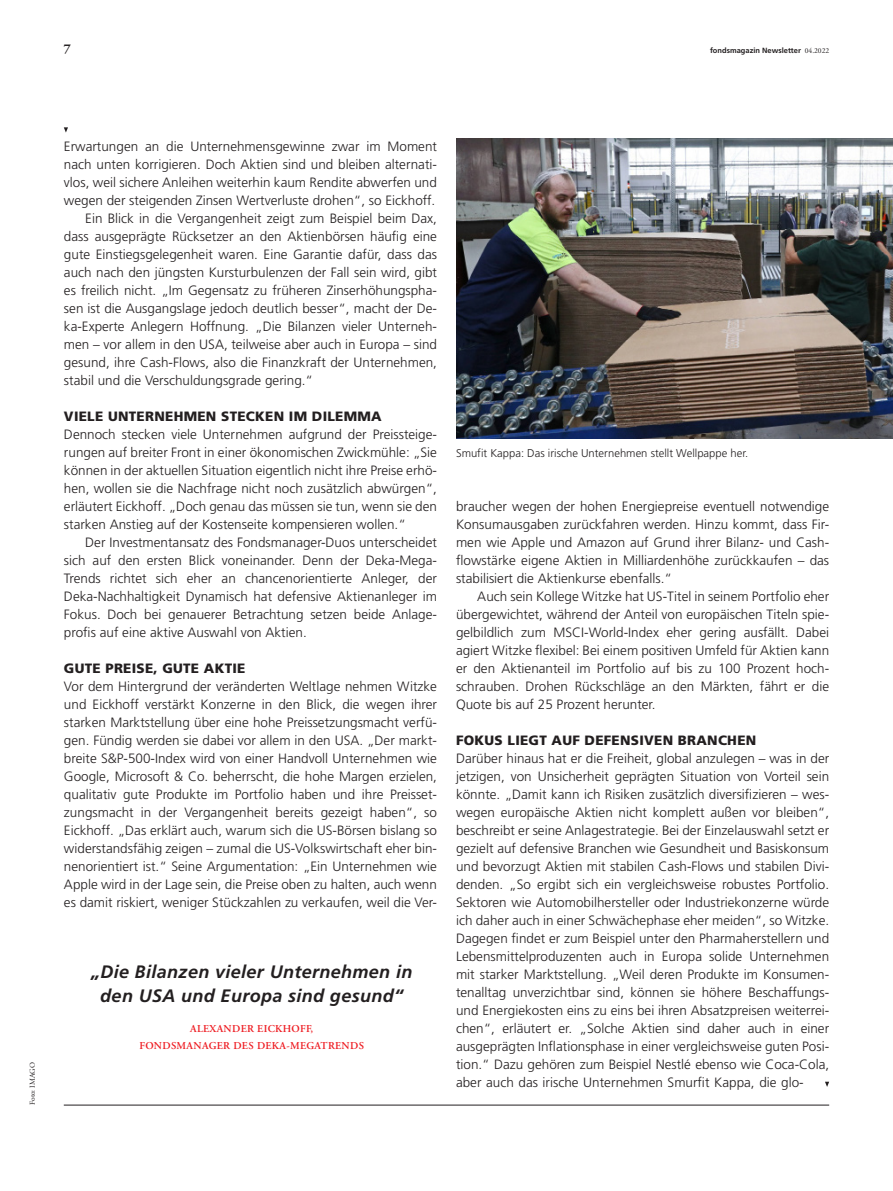
<style>
.page{position:relative;width:893px;height:1191px;background:#fff}
.page>*{position:absolute;margin:0;border:0;box-sizing:border-box;transform-origin:0 0}
.R-Geldwert_Zitat{font:italic 700 18px/24px "Deka Frutiger Mac";letter-spacing:.02em;color:#231f20;text-align:center}
.R-Geldwert_Fließtext{font:300 13.5px/18px "Deka Frutiger Mac";color:#231f20;text-align:justify}
.R-Geldwert_Zwischent{font:900 13.5px "Deka Frutiger Mac";letter-spacing:.02em;color:#231f20}
.t1{font:700 13.5px "Deka A Garamond Mac";color:#231f20}
.G-Grafik_Fließtext{font:300 11.25px "Deka Frutiger Mac";color:#231f20}
.R-Geldwert_Zitat_Nam{font:10.5px/17.2px "Deka A Garamond Mac Sembd";letter-spacing:.03em;color:#ee1d23;text-align:center}
.t2{font:700 7.5px "Deka Frutiger Mac";color:#231f20}
.B-Bildnachweis{font:7.5px "Deka A Garamond Mac";color:#231f20}
.s1{font-family:"Deka A Garamond Mac";font-weight:400}
</style>
<div class="page">
<svg style="left:64px;top:127px;width:4px;height:6px"></svg>
<svg style="left:825px;top:1081px;width:4px;height:6px"></svg>
<img style="left:456px;top:138px;width:437px;height:301px">
<hr style="left:64px;top:1104px;width:765px;height:1px;background:#231f20">
<p class="t1" style="left:64px;top:41px;width:9px">7</p>
<p class="t2" style="left:710px;top:46px;width:121px">fondsmagazin Newsletter <span class="s1">04.2022</span></p>
<p class="B-Bildnachweis" style="left:28px;top:1104px;width:44px;rotate:-90deg">Foto: IMAGO</p>
<p class="R-Geldwert_Fließtext" style="left:64px;top:137px;width:375px">Erwartungen an die Unternehmensgewinne zwar im Moment nach unten korrigieren. Doch Aktien sind und bleiben alternati&shy;vlos, weil sichere Anleihen weiterhin kaum Rendite abwerfen und wegen der steigenden Zinsen Wertverluste drohen“, so Eickhoff.</p>
<p class="R-Geldwert_Fließtext" style="left:64px;top:209px;width:375px;text-indent:21px">Ein Blick in die Vergangenheit zeigt zum Beispiel beim Dax, dass ausgeprägte Rücksetzer an den Aktienbörsen häufig eine gute Einstiegsgelegenheit waren. Eine Garantie dafür, dass das auch nach den jüngsten Kursturbulenzen der Fall sein wird, gibt es freilich nicht. „Im Gegensatz zu früheren Zinserhöhungspha&shy;sen ist die Ausgangslage jedoch deutlich besser“, macht der De&shy;ka-Experte Anlegern Hoffnung. „Die Bilanzen vieler Unterneh&shy;men – vor allem in den USA, teilweise aber auch in Europa – sind gesund, ihre Cash-Flows, also die Finanzkraft der Unternehmen, stabil und die Verschuldungsgrade gering.“</p>
<p class="R-Geldwert_Zwischent" style="left:64px;top:409px;width:319px">VIELE UNTERNEHMEN STECKEN IM DILEMMA</p>
<p class="R-Geldwert_Fließtext" style="left:64px;top:425px;width:375px">Dennoch stecken viele Unternehmen aufgrund der Preissteige&shy;rungen auf breiter Front in einer ökonomischen Zwickmühle: „Sie können in der aktuellen Situation eigentlich nicht ihre Preise erhö&shy;hen, wollen sie die Nachfrage nicht noch zusätzlich abwürgen“, erläutert Eickhoff. „Doch genau das müssen sie tun, wenn sie den starken Anstieg auf der Kostenseite kompensieren wollen.“</p>
<p class="R-Geldwert_Fließtext" style="left:64px;top:533px;width:375px;text-indent:21px">Der Investmentansatz des Fondsmanager-Duos unterscheidet sich auf den ersten Blick voneinander. Denn der Deka-Mega-Trends richtet sich eher an chancenorientierte Anleger, der Deka-Nachhaltigkeit Dynamisch hat defensive Aktienanleger im Fokus. Doch bei genauerer Betrachtung setzen beide Anlage&shy;profis auf eine aktive Auswahl von Aktien.</p>
<p class="R-Geldwert_Zwischent" style="left:64px;top:661px;width:183px">GUTE PREISE, GUTE AKTIE</p>
<p class="R-Geldwert_Fließtext" style="left:64px;top:677px;width:375px">Vor dem Hintergrund der veränderten Weltlage nehmen Witzke und Eickhoff verstärkt Konzerne in den Blick, die wegen ihrer starken Marktstellung über eine hohe Preissetzungsmacht verfü&shy;gen. Fündig werden sie dabei vor allem in den USA. „Der markt&shy;breite S&amp;P-500-Index wird von einer Handvoll Unternehmen wie Google, Microsoft &amp; Co. beherrscht, die hohe Margen erzielen, qualitativ gute Produkte im Portfolio haben und ihre Preisset&shy;zungsmacht in der Vergangenheit bereits gezeigt haben“, so Eickhoff. „Das erklärt auch, warum sich die US-Börsen bislang so widerstandsfähig zeigen – zumal die US-Volkswirtschaft eher bin&shy;nenorientiert ist.“ Seine Argumentation: „Ein Unternehmen wie Apple wird in der Lage sein, die Preise oben zu halten, auch wenn es damit riskiert, weniger Stückzahlen zu verkaufen, weil die Ver-</p>
<p class="R-Geldwert_Zitat" style="left:91px;top:960px;width:323px">„Die Bilanzen vieler Unternehmen in den USA und Europa sind gesund“</p>
<p class="R-Geldwert_Zitat_Nam" style="left:139px;top:1020px;width:226px">ALEXANDER EICKHOFF,<br>FONDSMANAGER DES DEKA-MEGATRENDS</p>
<p class="G-Grafik_Fließtext" style="left:456px;top:447px;width:294px">Smufit Kappa: Das irische Unternehmen stellt Wellpappe her.</p>
<p class="R-Geldwert_Fließtext" style="left:456px;top:497px;width:375px">braucher wegen der hohen Energiepreise eventuell notwendige Konsumausgaben zurückfahren werden. Hinzu kommt, dass Fir&shy;men wie Apple und Amazon auf Grund ihrer Bilanz- und Cash&shy;flowstärke eigene Aktien in Milliardenhöhe zurückkaufen – das stabilisiert die Aktienkurse ebenfalls.“</p>
<p class="R-Geldwert_Fließtext" style="left:456px;top:587px;width:375px;text-indent:21px">Auch sein Kollege Witzke hat US-Titel in seinem Portfolio eher übergewichtet, während der Anteil von europäischen Titeln spie&shy;gelbildlich zum MSCI-World-Index eher gering ausfällt. Dabei agiert Witzke flexibel: Bei einem positiven Umfeld für Aktien kann er den Aktienanteil im Portfolio auf bis zu 100 Prozent hoch&shy;schrauben. Drohen Rückschläge an den Märkten, fährt er die Quote bis auf 25 Prozent herunter.</p>
<p class="R-Geldwert_Zwischent" style="left:456px;top:733px;width:302px">FOKUS LIEGT AUF DEFENSIVEN BRANCHEN</p>
<p class="R-Geldwert_Fließtext" style="left:456px;top:749px;width:375px">Darüber hinaus hat er die Freiheit, global anzulegen – was in der jetzigen, von Unsicherheit geprägten Situation von Vorteil sein könnte. „Damit kann ich Risiken zusätzlich diversifizieren – wes&shy;wegen europäische Aktien nicht komplett außen vor bleiben“, beschreibt er seine Anlagestrategie. Bei der Einzelauswahl setzt er gezielt auf defensive Branchen wie Gesundheit und Basiskonsum und bevorzugt Aktien mit stabilen Cash-Flows und stabilen Divi&shy;denden. „So ergibt sich ein vergleichsweise robustes Portfolio.<br>Sektoren wie Automobilhersteller oder Industriekonzerne würde ich daher auch in einer Schwächephase eher meiden“, so Witzke.<br>Dagegen findet er zum Beispiel unter den Pharmaherstellern und Lebensmittelproduzenten auch in Europa solide Unternehmen mit starker Marktstellung. „Weil deren Produkte im Konsumen&shy;tenalltag unverzichtbar sind, können sie höhere Beschaffungs&shy;und Energiekosten eins zu eins bei ihren Absatzpreisen weiterrei&shy;chen“, erläutert er. „Solche Aktien sind daher auch in einer ausgeprägten Inflationsphase in einer vergleichsweise guten Posi&shy;tion.“ Dazu gehören zum Beispiel Nestlé ebenso wie Coca-Cola, aber auch das irische Unternehmen Smurfit Kappa, die glo-</p>
</div>
